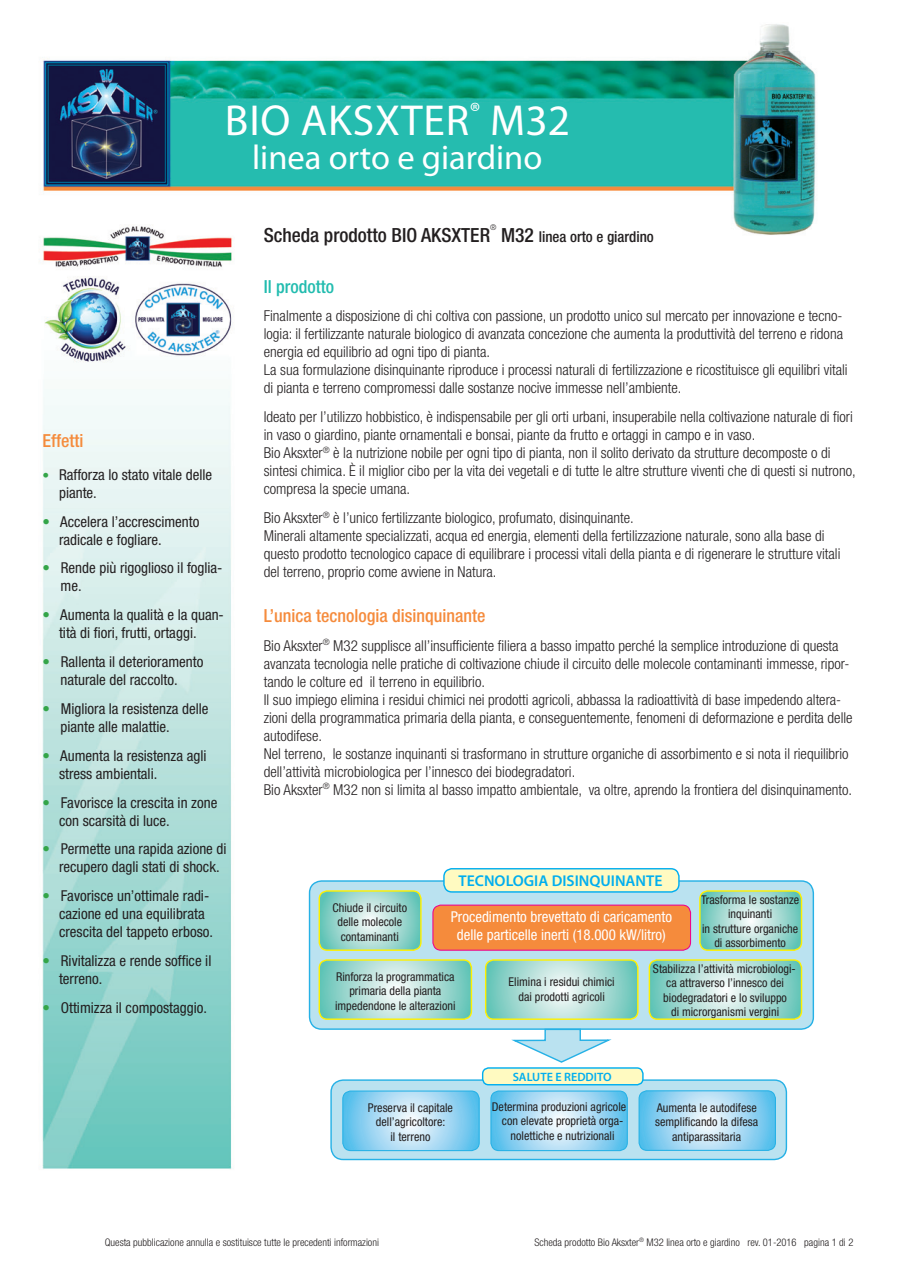
<style>
.page{position:relative;width:902px;height:1272px;background:#fff}
.page>*{position:absolute;margin:0;border:0;box-sizing:border-box;transform-origin:0 0}
.t1{font:43.5px "Myriad Pro";letter-spacing:.02em;color:#fff}
.t2{font:34.5px "Myriad Pro";color:#fff}
.t3{font:500 condensed 19.5px "Helvetica Neue LT Std";color:#231f20}
.t4{font:500 condensed 18px "Helvetica Neue LT Std";color:#f58b3c}
.t5{font:500 condensed 18px "Helvetica Neue LT Std";color:#22bcaf}
.t6{font:600 15.6px "Myriad Pro";color:#00aeef}
.t7{font:300 condensed 15px/18px "Helvetica Neue LT Std";color:#231f20}
.t8{font:condensed 15px/18px "Helvetica Neue LT Std";color:#231f20}
.t9{font:condensed 15px/18px "Helvetica Neue LT Std";color:#fff;text-align:center}
.t10{font:500 condensed 15px "Helvetica Neue LT Std";color:#231f20}
.t11{font:condensed 12.15px/14.5px "Helvetica Neue LT Std";color:#231f20;text-align:center}
.t12{font:600 12.15px "Myriad Pro";color:#00aeef}
.t13{font:300 condensed 10.5px "Helvetica Neue LT Std";color:#231f20}
.t14{font:300 condensed 7.8px "Helvetica Neue LT Std";color:#231f20}
.s1{font-size:13.5px;color:#34a548}
.s2{color:#34a548}
.s3{font-size:19.5px}
</style>
<div class="page">
<img style="left:42px;top:24px;width:774px;height:1145px">
<div style="left:309px;top:881px;width:504px;height:148px;background:#bae2f0;border-radius:12px"></div>
<div style="left:309px;top:880px;width:505px;height:149px;border:1px solid #26b1e6;border-radius:12px"></div>
<svg style="left:650px;top:961px;width:151px;height:58px;background:#a9dcd4"></svg>
<div style="left:648px;top:959px;width:154px;height:60px;border:1px solid #fff101;border-radius:8px"></div>
<svg style="left:485px;top:961px;width:152px;height:58px;background:#a9dcd4"></svg>
<div style="left:485px;top:959px;width:153px;height:60px;border:1px solid #fff101;border-radius:8px"></div>
<svg style="left:320px;top:961px;width:151px;height:58px;background:#a9dcd4"></svg>
<div style="left:318px;top:959px;width:154px;height:60px;border:1px solid #fff101;border-radius:8px"></div>
<svg style="left:320px;top:892px;width:101px;height:58px;background:#a3d9d1"></svg>
<div style="left:318px;top:890px;width:103px;height:60px;border:1px solid #fff101;border-radius:8px"></div>
<svg style="left:700px;top:892px;width:101px;height:58px;background:#a2d9d1"></svg>
<div style="left:699px;top:890px;width:103px;height:60px;border:1px solid #fff101;border-radius:8px"></div>
<div style="left:433px;top:905px;width:257px;height:45px;background:#f58b3c;border-radius:8px"></div>
<div style="left:432px;top:904px;width:259px;height:46px;border:1px solid #ed028c;border-radius:8px"></div>
<div style="left:444px;top:868px;width:234px;height:23px;background:#fffac1;border-radius:8px"></div>
<div style="left:443px;top:868px;width:236px;height:24px;border:1px solid #00aeef;border-radius:8px"></div>
<svg style="left:508px;top:1027px;width:106px;height:36px"></svg>
<div style="left:331px;top:1080px;width:455px;height:79px;background:#bae2f0;border-radius:12px"></div>
<div style="left:330px;top:1079px;width:457px;height:81px;border:1px solid #26b1e6;border-radius:12px"></div>
<div style="left:482px;top:1067px;width:161px;height:17px;background:#fffac1;border-radius:6px"></div>
<div style="left:482px;top:1067px;width:161px;height:18px;border:1px solid #00aeef;border-radius:6px"></div>
<svg style="left:492px;top:1092px;width:135px;height:58px"></svg>
<div style="left:490px;top:1090px;width:137px;height:61px;border:1px solid #26b1e6;border-radius:8px"></div>
<svg style="left:640px;top:1090px;width:135px;height:60px"></svg>
<div style="left:638px;top:1090px;width:137px;height:60px;border:1px solid #26b1e6;border-radius:8px"></div>
<svg style="left:344px;top:1092px;width:135px;height:58px"></svg>
<div style="left:342px;top:1090px;width:137px;height:61px;border:1px solid #26b1e6;border-radius:8px"></div>
<h1 class="t1" style="left:225px;top:93px;width:347px">Bio Aksxter<sup>®</sup> M32</h1>
<h2 class="t2" style="left:252px;top:136px;width:292px">linea orto e giardino</h2>
<p class="t4" style="left:43px;top:429px;width:43px">Effetti</p>
<p class="t8" style="left:59px;top:465px;width:155px;text-indent:-16px"><span class="s1">•</span> Rafforza lo stato vitale delle piante.</p>
<p class="t8" style="left:59px;top:512px;width:142px;text-indent:-16px"><span class="s2">•</span> Accelera l’accrescimento radicale e fogliare.</p>
<p class="t8" style="left:61px;top:559px;width:163px;text-indent:-18px"><span class="s2">•</span> Rende più rigoglioso il foglia&shy;me.</p>
<p class="t8" style="left:59px;top:606px;width:166px;text-indent:-16px"><span class="s2">•</span> Aumenta la qualità e la quan&shy;tità di fiori, frutti, ortaggi.</p>
<p class="t8" style="left:43px;top:652px;width:162px;text-align:center"><span class="s2">•</span> Rallenta il deterioramento naturale del raccolto.</p>
<p class="t8" style="left:61px;top:699px;width:150px;text-indent:-18px"><span class="s2">•</span> Migliora la resistenza delle piante alle malattie.</p>
<p class="t8" style="left:59px;top:746px;width:149px;text-indent:-16px"><span class="s2">•</span> Aumenta la resistenza agli stress ambientali.</p>
<p class="t8" style="left:59px;top:793px;width:160px;text-indent:-16px"><span class="s2">•</span> Favorisce la crescita in zone con scarsità di luce.</p>
<p class="t8" style="left:59px;top:840px;width:169px;text-indent:-16px"><span class="s2">•</span> Permette una rapida azione di recupero dagli stati di shock.</p>
<p class="t8" style="left:59px;top:886px;width:155px;text-indent:-16px"><span class="s2">•</span> Favorisce un’ottimale radi&shy;cazione ed una equilibrata crescita del tappeto erboso.</p>
<p class="t8" style="left:59px;top:951px;width:154px;text-indent:-16px"><span class="s2">•</span> Rivitalizza e rende soffice il terreno.</p>
<p class="t8" style="left:43px;top:998px;width:166px"><span class="s2">•</span> Ottimizza il compostaggio.</p>
<p class="t14" style="left:490px;top:222px;width:8px">®</p>
<h3 class="t3" style="left:264px;top:223px;width:228px">Scheda prodotto BIO AKSXTER</h3>
<p class="t10" style="left:501px;top:227px;width:154px"><span class="s3">M32</span> linea orto e giardino</p>
<p class="t5" style="left:264px;top:275px;width:72px">Il prodotto</p>
<p class="t7" style="left:264px;top:307px;width:585px">Finalmente a disposizione di chi coltiva con passione, un prodotto unico sul mercato per innovazione e tecno&shy;logia: il fertilizzante naturale biologico di avanzata concezione che aumenta la produttività del terreno e ridona energia ed equilibrio ad ogni tipo di pianta.<br>La sua formulazione disinquinante riproduce i processi naturali di fertilizzazione e ricostituisce gli equilibri vitali di pianta e terreno compromessi dalle sostanze nocive immesse nell’ambiente.</p>
<p class="t7" style="left:264px;top:408px;width:593px">Ideato per l’utilizzo hobbistico, è indispensabile per gli orti urbani, insuperabile nella coltivazione naturale di fiori in vaso o giardino, piante ornamentali e bonsai, piante da frutto e ortaggi in campo e in vaso.<br>Bio Aksxter<sup>®</sup> è la nutrizione nobile per ogni tipo di pianta, non il solito derivato da strutture decomposte o di sintesi chimica. È il miglior cibo per la vita dei vegetali e di tutte le altre strutture viventi che di questi si nutrono, compresa la specie umana.</p>
<p class="t7" style="left:264px;top:508px;width:578px">Bio Aksxter<sup>®</sup> è l’unico fertilizzante biologico, profumato, disinquinante.<br>Minerali altamente specializzati, acqua ed energia, elementi della fertilizzazione naturale, sono alla base di questo prodotto tecnologico capace di equilibrare i processi vitali della pianta e di rigenerare le strutture vitali del terreno, proprio come avviene in Natura.</p>
<p class="t4" style="left:264px;top:605px;width:223px">L’unica tecnologia disinquinante</p>
<p class="t7" style="left:264px;top:636px;width:590px">Bio Aksxter<sup>®</sup> M32 supplisce all’insufficiente filiera a basso impatto perché la semplice introduzione di questa avanzata tecnologia nelle pratiche di coltivazione chiude il circuito delle molecole contaminanti immesse, ripor&shy;tando le colture ed il terreno in equilibrio.<br>Il suo impiego elimina i residui chimici nei prodotti agricoli, abbassa la radioattività di base impedendo altera&shy;zioni della programmatica primaria della pianta, e conseguentemente, fenomeni di deformazione e perdita delle autodifese.<br>Nel terreno, le sostanze inquinanti si trasformano in strutture organiche di assorbimento e si nota il riequilibrio dell’attività microbiologica per l’innesco dei biodegradatori.<br>Bio Aksxter<sup>®</sup> M32 non si limita al basso impatto ambientale, va oltre, aprendo la frontiera del disinquinamento.</p>
<p class="t6" style="left:458px;top:870px;width:205px">TECNOLOGIA DISINQUINANTE</p>
<p class="t11" style="left:332px;top:900px;width:76px">Chiude il circuito delle molecole contaminanti</p>
<p class="t11" style="left:701px;top:892px;width:99px">Trasforma le sostanze inquinanti<br>in strutture organiche di assorbimento</p>
<p class="t9" style="left:450px;top:907px;width:223px">Procedimento brevettato di caricamento delle particelle inerti (18.000 kW/litro)</p>
<p class="t11" style="left:335px;top:969px;width:122px">Rinforza la programmatica primaria della pianta impedendone le alterazioni</p>
<p class="t11" style="left:368px;top:1100px;width:87px">Preserva il capitale dell’agricoltore:<br>il terreno</p>
<p class="t11" style="left:508px;top:974px;width:108px">Elimina i residui chimici dai prodotti agricoli</p>
<p class="t11" style="left:653px;top:961px;width:144px">Stabilizza l’attività microbiologi&shy;ca attraverso l’innesco dei biodegradatori e lo sviluppo<br>di microrganismi vergini</p>
<p class="t12" style="left:512px;top:1068px;width:100px">SALUTE E REDDITO</p>
<p class="t11" style="left:492px;top:1098px;width:136px">Determina produzioni agricole con elevate proprietà orga&shy;nolettiche e nutrizionali</p>
<p class="t11" style="left:655px;top:1099px;width:104px">Aumenta le autodifese semplificando la difesa antiparassitaria</p>
<p class="t13" style="left:105px;top:1235px;width:276px">Questa pubblicazione annulla e sostituisce tutte le precedenti informazioni</p>
<p class="t13" style="left:534px;top:1235px;width:320px">Scheda prodotto Bio Aksxter<sup>®</sup> M32 linea orto e giardino rev. 01-2016 pagina 1 di 2</p>
</div>
